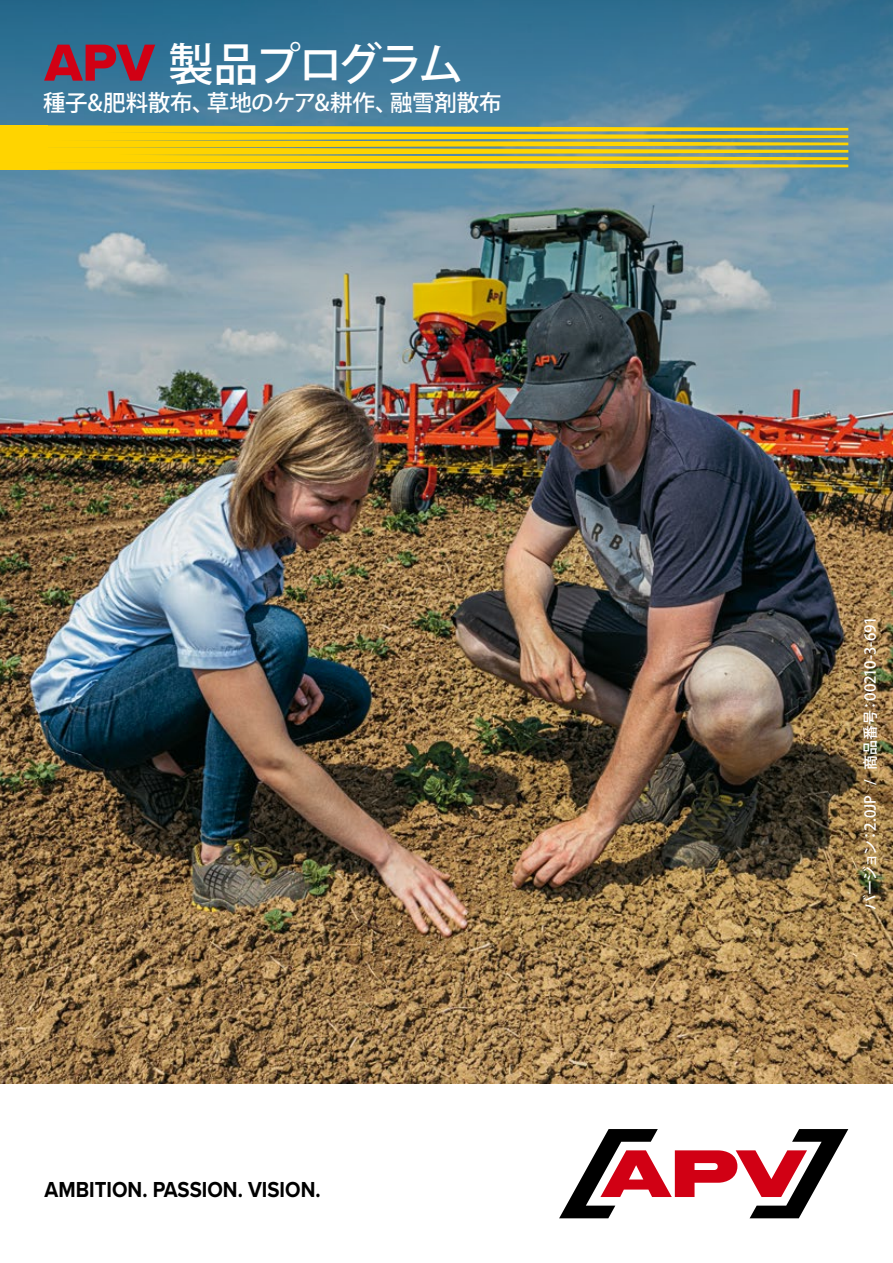
<style>
.page{position:relative;width:893px;height:1263px;background:#fff}
.page>*{position:absolute;margin:0;border:0;box-sizing:border-box;transform-origin:0 0}
.t1{font:500 45px "Koz Go Pr 6 N";letter-spacing:-.08em;color:#fff}
.t2{font:700 22.5px "Proxima Nova";color:#000;scale:.9 1}
.t3{font:500 22.5px "Koz Go Pr 6 N";letter-spacing:-.01em;color:#fff}
.t4{font:500 15px "Koz Go Pr 6 N";letter-spacing:-.03em;color:#fff}
.s1{font-family:"Proxima Nova Extrabld";font-weight:400;font-size:54px;color:#d10014}
</style>
<div class="page">
<img style="left:0;top:421px;width:893px;height:663px">
<img style="left:0;top:0;width:893px;height:421px">
<svg style="left:48px;top:125px;width:800px;height:45px"></svg>
<div style="left:0;top:125px;width:48px;height:45px;background:#ffd400"></div>
<svg style="left:559px;top:1129px;width:289px;height:89px"></svg>
<h1 class="t1" style="left:45px;top:39px;width:420px"><span class="s1">APV</span> 製品プログラム</h1>
<h2 class="t3" style="left:43px;top:90px;width:460px">種子&amp;肥料散布、草地のケア&amp;耕作、融雪剤散布</h2>
<h2 class="t2" style="left:45px;top:1173px;width:308px">AMBITION. PASSION. VISION.</h2>
<p class="t4" style="left:862px;top:910px;width:295px;rotate:-90deg">バージョン：2.0JP / 商品番号：00210-3-691</p>
</div>
